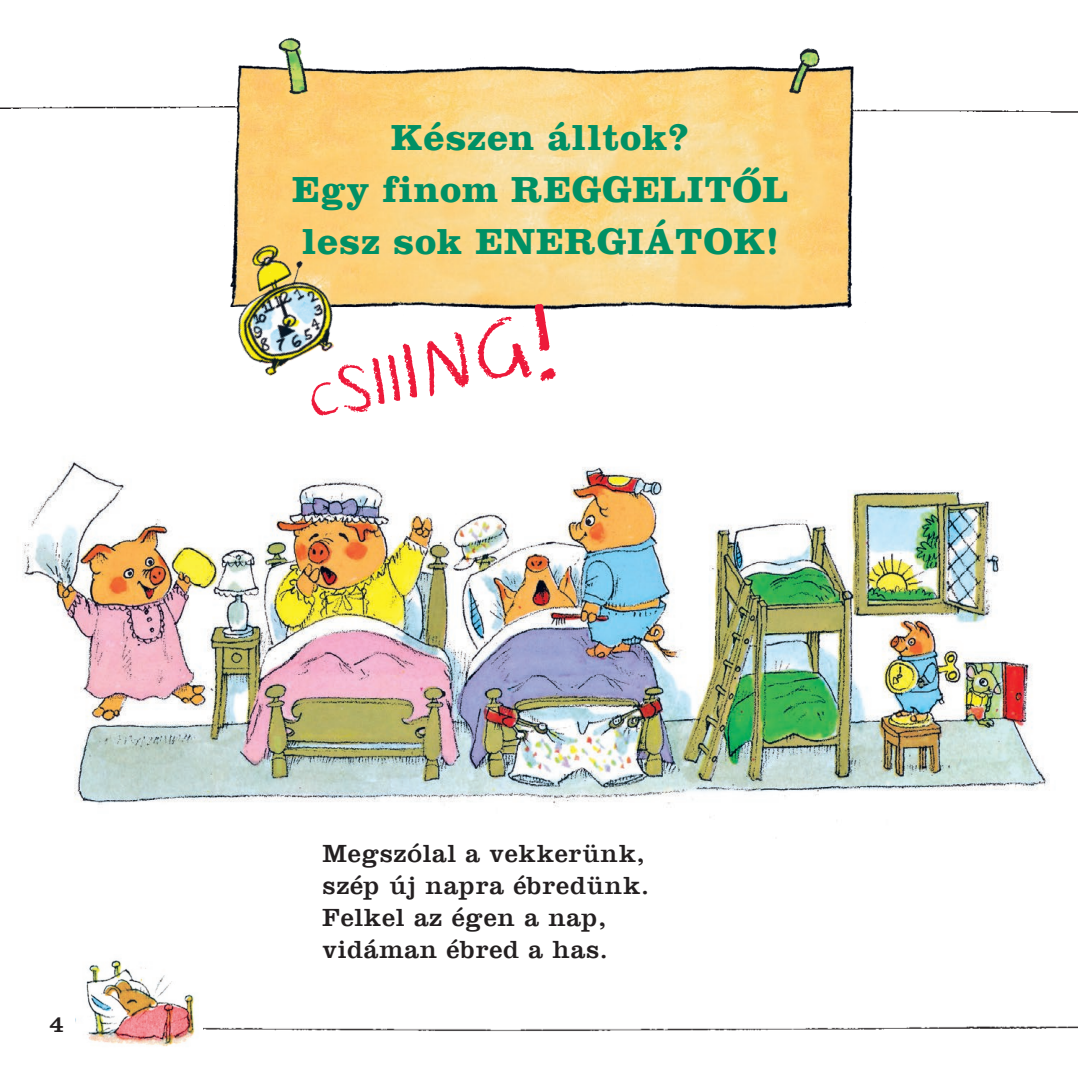
<style>
.page{position:relative;width:1078px;height:1078px;background:#fff}
.page>*{position:absolute;margin:0;border:0;box-sizing:border-box;transform-origin:0 0}
.t1{font:72px "Drawzing";color:#ed1a3a}
.t2{font:700 38px/52px "Clarendon LT";letter-spacing:.02em;color:#009065;text-align:center}
.t3{font:26px/32px "Clarendon LT";letter-spacing:.03em;color:#231f20}
.t4{font:24px "Clarendon LT";color:#231f20}
.s1{font-size:50px}
.s2{font-size:64px}
.s3{font-size:84px}
.s4{font-size:92px}
.s5{font-size:100px}
</style>
<div class="page">
<img style="left:22px;top:461px;width:1028px;height:357px">
<img style="left:203px;top:1026px;width:874px;height:5px">
<img style="left:0;top:106px;width:1077px;height:7px">
<img style="left:86px;top:960px;width:109px;height:87px">
<img style="left:212px;top:65px;width:685px;height:245px">
<img style="left:249px;top:37px;width:85px;height:72px">
<img style="left:768px;top:48px;width:64px;height:61px">
<img style="left:212px;top:221px;width:150px;height:155px">
<p class="t4" style="left:49px;top:1009px;width:16px">4</p>
<h2 class="t2" style="left:292px;top:111px;width:497px">Készen álltok?<br>Egy finom REGGELITŐL lesz sok ENERGIÁTOK!</h2>
<h1 class="t1" style="left:299px;top:351px;width:253px;rotate:-11deg"><span class="s1">C</span><span class="s2">S</span>II<span class="s3">IN</span><span class="s4">G</span><span class="s5">!</span></h1>
<p class="t3" style="left:322px;top:836px;width:328px">Megszólal a vekkerünk, szép új napra ébredünk.<br>Felkel az égen a nap, vidáman ébred a has.</p>
</div>
